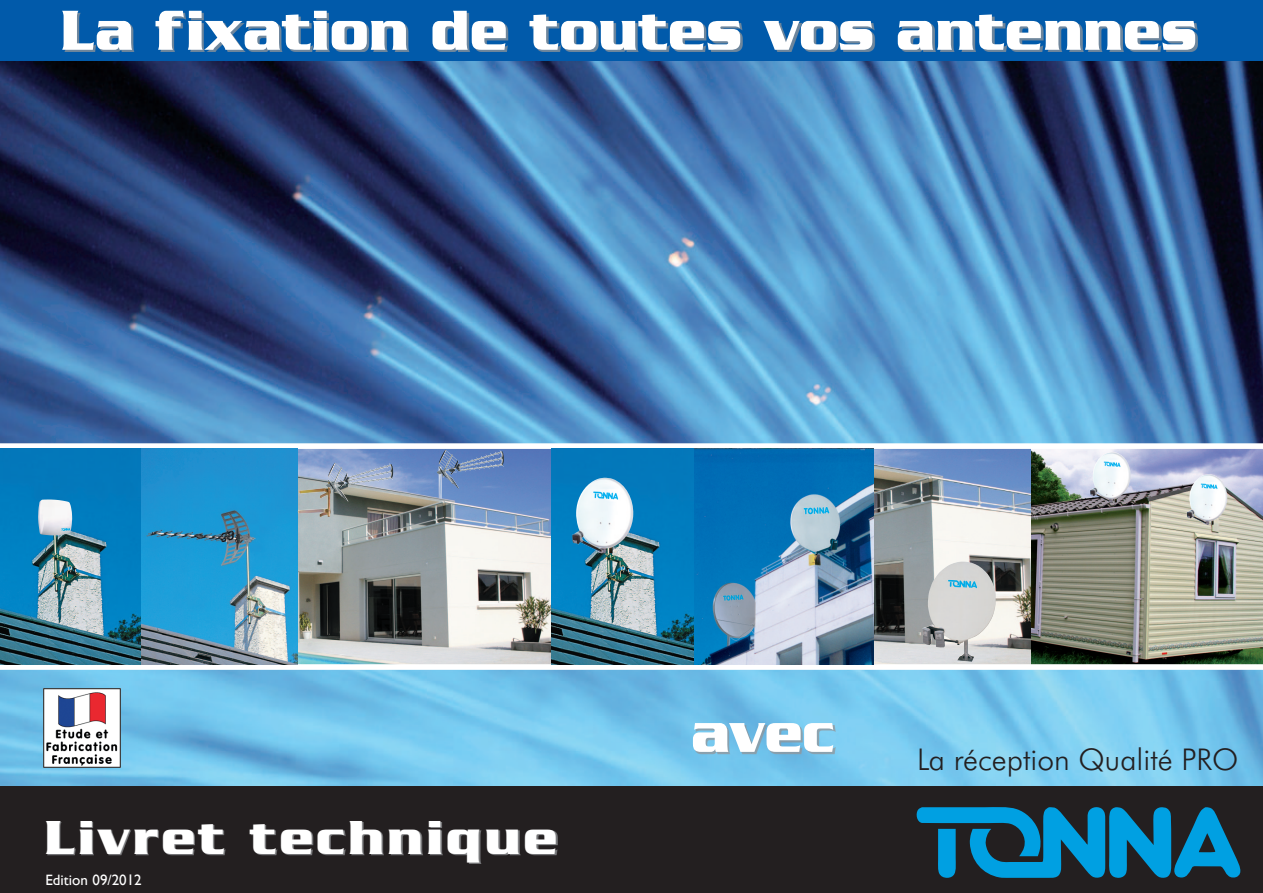
<style>
.page{position:relative;width:1263px;height:893px;background:#fff}
.page>*{position:absolute;margin:0;border:0;box-sizing:border-box;transform-origin:0 0}
.t1{font:700 58.5px "Serpentine";color:#fff;scale:.9 1}
.t2{font:700 49.5px "Serpentine";letter-spacing:.06em;color:#fff;scale:.96 1}
.t3{font:300 30px "Futura BT";color:#231f20}
.t4{font:15px "Gill Sans";color:#fff}
</style>
<div class="page">
<img style="left:0;top:61px;width:1263px;height:725px">
<img style="left:873px;top:449px;width:159px;height:215px">
<img style="left:0;top:449px;width:692px;height:215px">
<img style="left:1032px;top:449px;width:231px;height:215px">
<div style="left:0;top:786px;width:1263px;height:107px;background:#231f20"></div>
<svg style="left:916px;top:807px;width:325px;height:71px"></svg>
<div style="left:0;top:0;width:1263px;height:61px;background:#015aaa"></div>
<div style="left:47px;top:822px;width:510px;height:42px;background:#939598;opacity:.75"></div>
<div style="left:64px;top:13px;width:1133px;height:39px;background:#939598;opacity:.75"></div>
<div style="left:0;top:443px;width:1263px;height:6px;background:#fff"></div>
<div style="left:0;top:664px;width:1263px;height:6px;background:#fff"></div>
<img style="left:692px;top:449px;width:181px;height:215px">
<img style="left:922px;top:561px;width:74px;height:101px">
<img style="left:1090px;top:452px;width:41px;height:51px">
<img style="left:1187px;top:474px;width:40px;height:51px">
<img style="left:38px;top:499px;width:34px;height:36px">
<img style="left:572px;top:478px;width:62px;height:75px">
<img style="left:297px;top:482px;width:34px;height:35px">
<img style="left:326px;top:463px;width:14px;height:32px">
<img style="left:438px;top:483px;width:4px;height:16px">
<img style="left:437px;top:450px;width:14px;height:33px">
<div style="left:695px;top:725px;width:140px;height:29px;background:#939598;opacity:.75"></div>
<img style="left:44px;top:689px;width:77px;height:78px">
<p class="t1" style="left:60px;top:-1px;width:1265px">La fixation de toutes vos antennes</p>
<p class="t2" style="left:44px;top:811px;width:536px">Livret technique</p>
<p class="t4" style="left:45px;top:871px;width:98px">Edition 09/2012</p>
<p class="t1" style="left:691px;top:701px;width:160px">avec</p>
<p class="t3" style="left:917px;top:741px;width:323px">La réception Qualité PRO</p>
</div>
